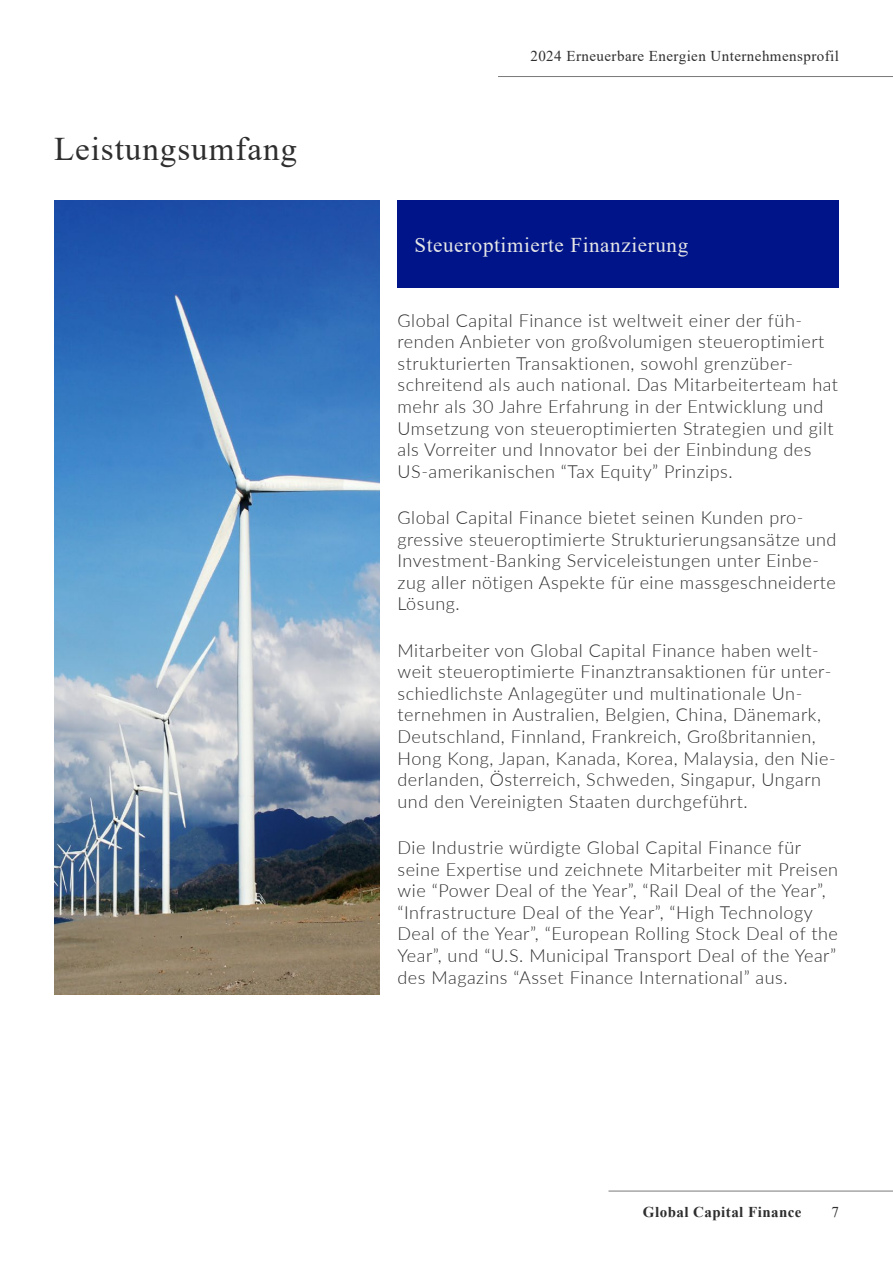
<style>
.page{position:relative;width:893px;height:1263px;background:#fff}
.page>*{position:absolute;margin:0;border:0;box-sizing:border-box;transform-origin:0 0}
.t1{font:33px "Times New Roman";letter-spacing:.03em;color:#2e2e2e}
.t2{font:21px "Times New Roman";letter-spacing:.03em;color:#e6e6e6}
.t3{font:300 18px/21.6px "Lato";letter-spacing:.03em;color:#2e2e2e}
.t4{font:15px "Times New Roman";letter-spacing:.03em;color:#2e2e2e}
.t5{font:700 15px "Times New Roman";letter-spacing:.03em;color:#2e2e2e}
</style>
<div class="page">
<div style="left:398px;top:200px;width:441px;height:88px;background:#001489"></div>
<img style="left:54px;top:200px;width:325px;height:794px">
<hr style="left:608px;top:1191px;width:285px;height:1px;background:#797979">
<hr style="left:498px;top:76px;width:395px;height:1px;background:#797979">
<h1 class="t1" style="left:54px;top:126px;width:245px">Leistungsumfang</h1>
<p class="t4" style="left:530px;top:45px;width:310px">2024 Erneuerbare Energien Unternehmensprofil</p>
<p class="t2" style="left:414px;top:230px;width:275px">Steueroptimierte Finanzierung</p>
<p class="t3" style="left:398px;top:309px;width:442px">Global Capital Finance ist weltweit einer der füh&shy;renden Anbieter von großvolumigen steueroptimiert strukturierten Transaktionen, sowohl grenzüber&shy;schreitend als auch national. Das Mitarbeiterteam hat mehr als 30 Jahre Erfahrung in der Entwicklung und Umsetzung von steueroptimierten Strategien und gilt als Vorreiter und Innovator bei der Einbindung des US-amerikanischen “Tax Equity” Prinzips.</p>
<p class="t3" style="left:398px;top:506px;width:440px">Global Capital Finance bietet seinen Kunden pro&shy;gressive steueroptimierte Strukturierungsansätze und Investment-Banking Serviceleistungen unter Einbe&shy;zug aller nötigen Aspekte für eine massgeschneiderte Lösung.</p>
<p class="t3" style="left:398px;top:639px;width:440px">Mitarbeiter von Global Capital Finance haben welt&shy;weit steueroptimierte Finanztransaktionen für unter&shy;schiedlichste Anlagegüter und multinationale Un&shy;ternehmen in Australien, Belgien, China, Dänemark, Deutschland, Finnland, Frankreich, Großbritannien, Hong Kong, Japan, Kanada, Korea, Malaysia, den Nie&shy;derlanden, Österreich, Schweden, Singapur, Ungarn und den Vereinigten Staaten durchgeführt.</p>
<p class="t3" style="left:398px;top:836px;width:442px">Die Industrie würdigte Global Capital Finance für seine Expertise und zeichnete Mitarbeiter mit Preisen wie “Power Deal of the Year”, “Rail Deal of the Year”, “Infrastructure Deal of the Year”, “High Technology Deal of the Year”, “European Rolling Stock Deal of the Year”, und “U.S. Municipal Transport Deal of the Year” des Magazins “Asset Finance International” aus.</p>
<p class="t5" style="left:643px;top:1201px;width:160px">Global Capital Finance</p>
<p class="t4" style="left:831px;top:1201px;width:9px">7</p>
</div>
